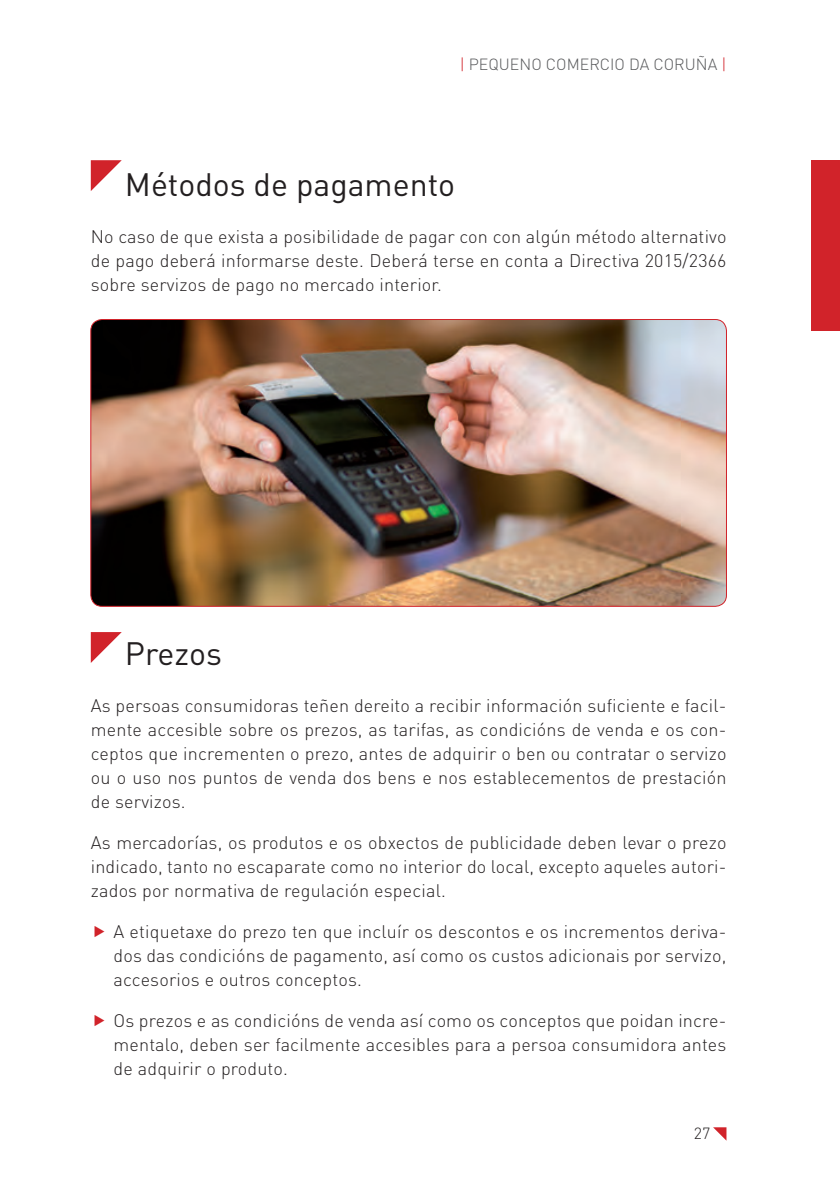
<style>
.page{position:relative;width:840px;height:1191px;background:#fff}
.page>*{position:absolute;margin:0;border:0;box-sizing:border-box;transform-origin:0 0}
.t1{font:32px "DIN";color:#231f20}
.t2{font:300 18px/24px "DIN";letter-spacing:.01em;color:#231f20;text-align:justify}
.t3{font:300 16px "DIN";color:#57585a}
.t4{font:300 16px "DIN";color:#231f20}
.s1{color:#d1232a}
</style>
<div class="page">
<svg style="left:713px;top:1127px;width:13px;height:13px"></svg>
<div style="left:811px;top:160px;width:28px;height:170px;background:#d1232a"></div>
<svg style="left:91px;top:160px;width:31px;height:31px"></svg>
<svg style="left:91px;top:632px;width:31px;height:31px"></svg>
<img style="left:91px;top:319px;width:635px;height:287px">
<p class="t3" style="left:459px;top:54px;width:268px"><span class="s1">|</span> PEQUENO COMERCIO DA CORUÑA <span class="s1">|</span></p>
<h1 class="t1" style="left:125px;top:165px;width:331px">Métodos de pagamento</h1>
<p class="t2" style="left:91px;top:224px;width:636px">No caso de que exista a posibilidade de pagar con con algún método alternativo de pago deberá informarse deste. Deberá terse en conta a Directiva 2015/2366 sobre servizos de pago no mercado interior.</p>
<h1 class="t1" style="left:125px;top:633px;width:99px">Prezos</h1>
<p class="t2" style="left:91px;top:693px;width:636px">As persoas consumidoras teñen dereito a recibir información suficiente e facil&shy;mente accesible sobre os prezos, as tarifas, as condicións de venda e os con&shy;ceptos que incrementen o prezo, antes de adquirir o ben ou contratar o servizo ou o uso nos puntos de venda dos bens e nos establecementos de prestación de servizos.</p>
<p class="t2" style="left:91px;top:830px;width:636px">As mercadorías, os produtos e os obxectos de publicidade deben levar o prezo indicado, tanto no escaparate como no interior do local, excepto aqueles autori&shy;zados por normativa de regulación especial.</p>
<p class="t2" style="left:113px;top:919px;width:614px">A etiquetaxe do prezo ten que incluír os descontos e os incrementos deriva&shy;dos das condicións de pagamento, así como os custos adicionais por servizo, accesorios e outros conceptos.</p>
<p class="t2" style="left:113px;top:1008px;width:614px">Os prezos e as condicións de venda así como os conceptos que poidan incre&shy;mentalo, deben ser facilmente accesibles para a persoa consumidora antes de adquirir o produto.</p>
<p class="t4" style="left:693px;top:1123px;width:18px">27</p>
</div>
